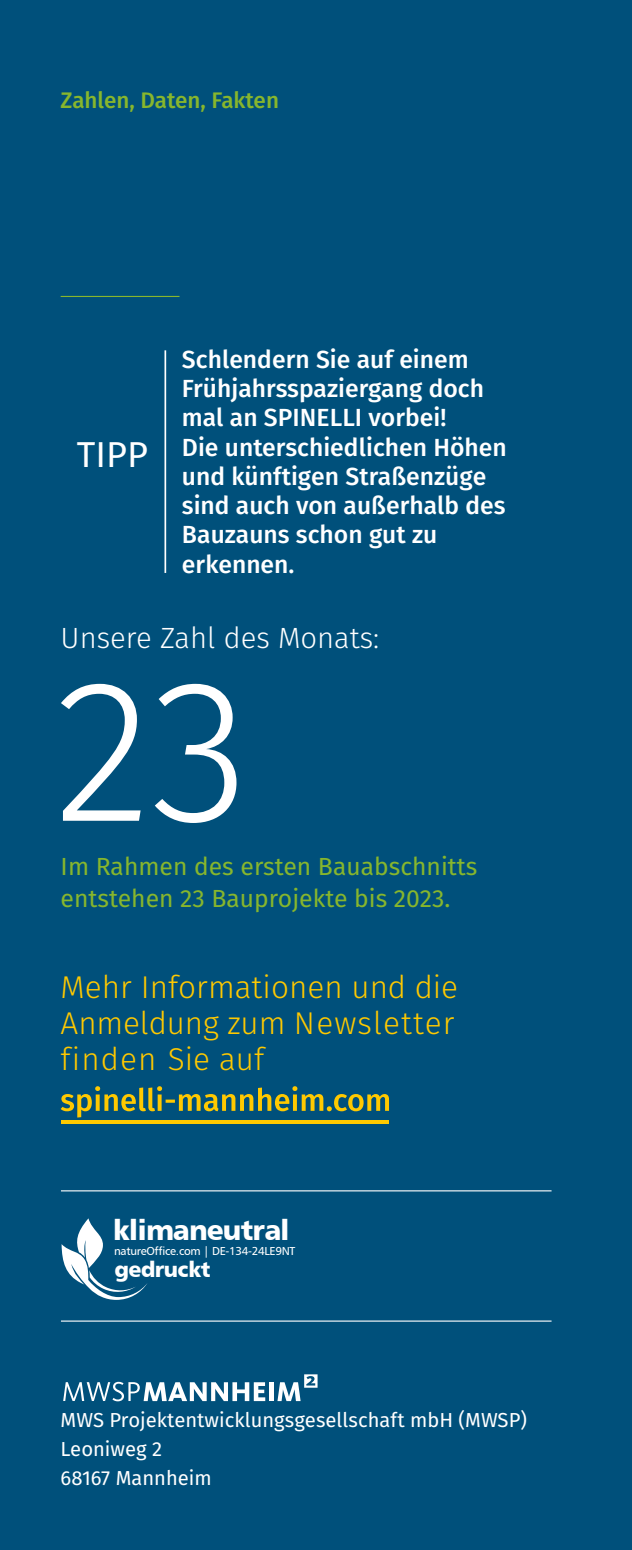
<style>
.page{position:relative;width:632px;height:1550px;background:#fff}
.page>*{position:absolute;margin:0;border:0;box-sizing:border-box;transform-origin:0 0}
.t1{font:300 202.5px "Fira Sans";color:#fff}
.t2{font:36px "Fira Sans";color:#fff}
.t3{font:300 31.5px/36px "Fira Sans";color:#ffc900;text-align:justify}
.t4{font:300 29.25px "Fira Sans";color:#fff}
.t5{font:28.12px "Humanist 777 BT Black B";letter-spacing:-.03em;color:#fff}
.t6{font:500 24.75px/29.2px "Fira Sans";color:#fff}
.t7{font:24.75px/31.5px "Fira Sans";color:#87b62d}
.t8{font:500 22.5px "Fira Sans";color:#87b62d}
.t9{font:21.82px "Humanist 777 BT Black B";letter-spacing:-.03em;color:#fff}
.t10{font:20.25px/29.2px "Fira Sans";color:#fff}
.t11{font:11.47px "Humanist 777 BT Roman B";letter-spacing:-.03em;color:#fff}
</style>
<div class="page">
<div style="left:0;top:0;width:631px;height:1550px;background:#00507b"></div>
<svg style="left:61px;top:1086px;width:328px;height:31px"></svg>
<hr style="left:61px;top:1120px;width:328px;height:4px;background:#ffc900">
<hr style="left:61px;top:1320px;width:490px;height:2px;background:#fff">
<hr style="left:61px;top:1190px;width:490px;height:1px;background:#fff">
<svg style="left:63px;top:1382px;width:202px;height:19px"></svg>
<div style="left:269px;top:1382px;width:5px;height:19px;background:#fff"></div>
<svg style="left:277px;top:1374px;width:40px;height:27px"></svg>
<svg style="left:62px;top:1218px;width:85px;height:82px"></svg>
<hr style="left:61px;top:296px;width:118px;height:1px;background:#87b62d">
<hr style="left:164px;top:350px;width:2px;height:223px;background:#fff">
<p class="t8" style="left:61px;top:82px;width:220px">Zahlen, Daten, Fakten</p>
<h2 class="t2" style="left:77px;top:428px;width:73px">TIPP</h2>
<p class="t6" style="left:182px;top:343px;width:326px">Schlendern Sie auf einem<br>Frühjahrsspaziergang doch mal an SPINELLI vorbei!<br>Die unterschiedlichen Höhen und künftigen Straßenzüge sind auch von außerhalb des<br>Bauzauns schon gut zu erkennen.</p>
<p class="t4" style="left:61px;top:617px;width:320px">Unsere Zahl des Monats:</p>
<h1 class="t1" style="left:54px;top:606px;width:196px">23</h1>
<p class="t7" style="left:61px;top:850px;width:418px">Im Rahmen des ersten Bauabschnitts entstehen 23 Bauprojekte bis 2023.</p>
<p class="t3" style="left:61px;top:969px;width:398px">Mehr Informationen und die Anmeldung zum Newsletter finden Sie auf</p>
<p class="t5" style="left:113px;top:1212px;width:177px">klimaneutral</p>
<p class="t11" style="left:114px;top:1244px;width:183px">natureOffice.com | DE-134-24LE9NT</p>
<p class="t9" style="left:115px;top:1255px;width:97px">gedruckt</p>
<p class="t10" style="left:61px;top:1404px;width:468px">MWS Projektentwicklungsgesellschaft mbH (MWSP)<br>Leoniweg 2<br>68167 Mannheim</p>
</div>
